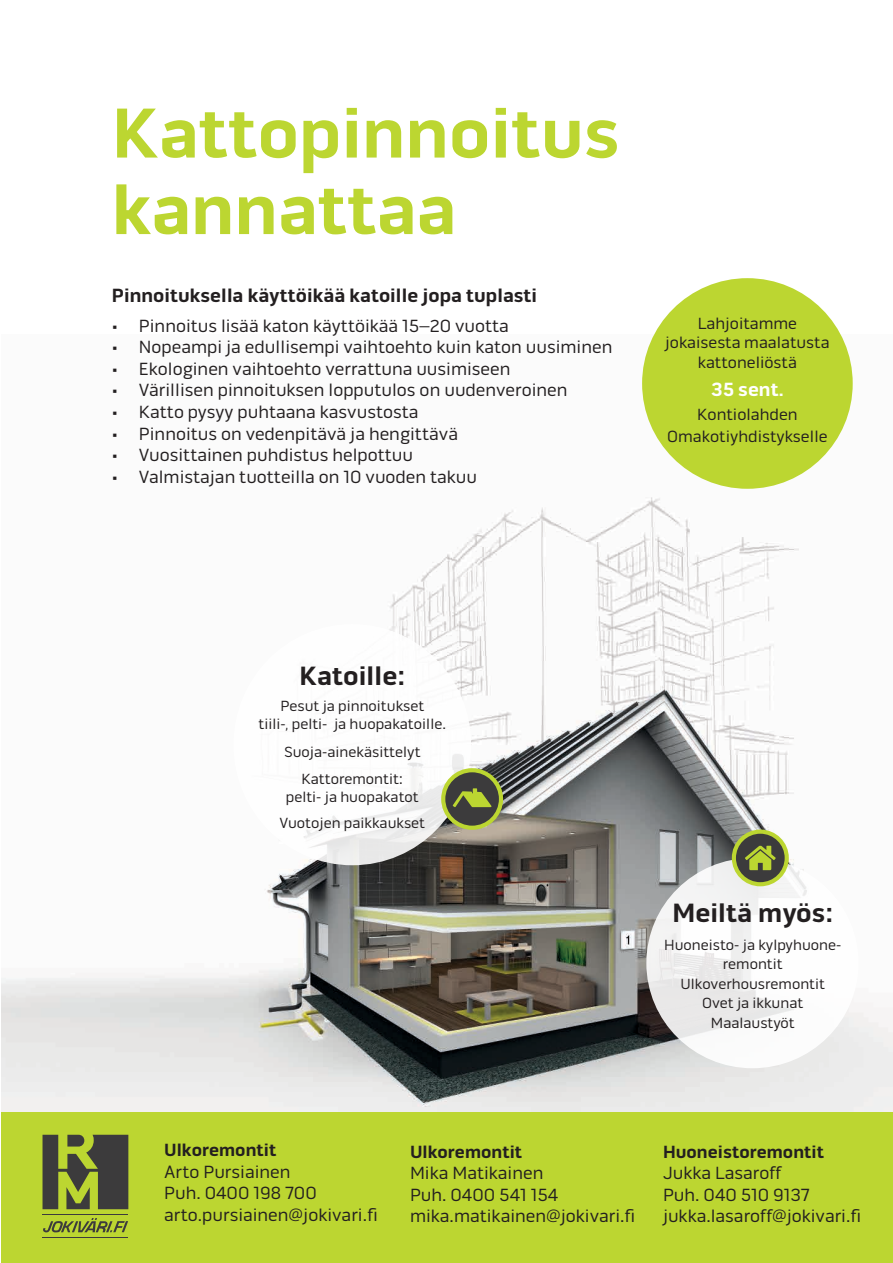
<style>
.page{position:relative;width:893px;height:1263px;background:#fff}
.page>*{position:absolute;margin:0;border:0;box-sizing:border-box;transform-origin:0 0}
.t1{font:700 72px/76.5px "Pill Gothic 600 mg";color:#bcd631}
.t2{font:700 27px "Pill Gothic 600 mg";color:#231f20}
.t3{font:700 19.5px "Pill Gothic 600 mg";color:#231f20}
.t4{font:700 19.5px "Pill Gothic 600 mg";color:#fff}
.t5{font:18px/21.6px "Pill Gothic 600 mg";color:#231f20}
.t6{font:700 18px "Pill Gothic 600 mg";color:#231f20}
.t7{font:16.5px/19.8px "Pill Gothic 600 mg";color:#231f20;text-align:center}
.t8{font:15px/19.5px "Pill Gothic 600 mg";color:#231f20;text-align:center}
.s1{font-weight:700}
</style>
<div class="page">
<img style="left:1px;top:335px;width:892px;height:777px">
<div style="left:1px;top:1112px;width:892px;height:151px;background:#bcd631"></div>
<hr style="left:43px;top:1214px;width:85px;height:1px;background:#3c3b3c">
<hr style="left:43px;top:1237px;width:85px;height:1px;background:#3c3b3c">
<svg style="left:43px;top:1218px;width:85px;height:14px"></svg>
<svg style="left:43px;top:1135px;width:85px;height:74px"></svg>
<svg style="left:646px;top:858px;width:212px;height:210px"></svg>
<svg style="left:734px;top:832px;width:53px;height:52px"></svg>
<div style="left:732px;top:829px;width:57px;height:57px;border:4px solid #bcd631;border-radius:50%"></div>
<svg style="left:745px;top:845px;width:31px;height:25px"></svg>
<div style="left:234px;top:624px;width:237px;height:241px;background:#fff;border-radius:50%"></div>
<svg style="left:443px;top:770px;width:58px;height:58px;background:#4c4f3a"></svg>
<div style="left:441px;top:768px;width:62px;height:62px;border:4px solid #bcd631;border-radius:50%"></div>
<svg style="left:453px;top:788px;width:39px;height:19px"></svg>
<div style="left:642px;top:278px;width:211px;height:211px;background:#bcd631;border-radius:50%"></div>
<h1 class="t1" style="left:112px;top:96px;width:509px">Kattopinnoitus kannattaa</h1>
<p class="t3" style="left:112px;top:283px;width:427px">Pinnoituksella käyttöikää katoille jopa tuplasti</p>
<p class="t5" style="left:112px;top:315px;width:398px">• Pinnoitus lisää katon käyttöikää 15–20 vuotta</p>
<p class="t5" style="left:112px;top:336px;width:502px">• Nopeampi ja edullisempi vaihtoehto kuin katon uusiminen</p>
<p class="t5" style="left:112px;top:358px;width:400px">• Ekologinen vaihtoehto verrattuna uusimiseen</p>
<p class="t5" style="left:112px;top:380px;width:457px">• Värillisen pinnoituksen lopputulos on uudenveroinen</p>
<p class="t5" style="left:112px;top:401px;width:308px">• Katto pysyy puhtaana kasvustosta</p>
<p class="t5" style="left:112px;top:423px;width:348px">• Pinnoitus on vedenpitävä ja hengittävä</p>
<p class="t5" style="left:112px;top:444px;width:303px">• Vuosittainen puhdistus helpottuu</p>
<p class="t5" style="left:112px;top:466px;width:367px">• Valmistajan tuotteilla on 10 vuoden takuu</p>
<p class="t7" style="left:665px;top:313px;width:166px">Lahjoitamme jokaisesta maalatusta kattoneliöstä</p>
<p class="t4" style="left:711px;top:378px;width:74px">35 sent.</p>
<p class="t7" style="left:667px;top:404px;width:162px;line-height:21.6px">Kontiolahden<br>Omakotiyhdistykselle</p>
<h2 class="t2" style="left:299px;top:660px;width:107px">Katoille:</h2>
<p class="t8" style="left:259px;top:697px;width:189px;line-height:18px">Pesut ja pinnoitukset<br>tiili-, pelti- ja huopakatoille.</p>
<p class="t8" style="left:284px;top:739px;width:138px;line-height:26.5px">Suoja-ainekäsittelyt<br>Kattoremontit:</p>
<p class="t8" style="left:280px;top:783px;width:147px;line-height:26.5px">pelti- ja huopakatot<br>Vuotojen paikkaukset</p>
<h2 class="t2" style="left:672px;top:897px;width:162px">Meiltä myös:</h2>
<p class="t8" style="left:664px;top:935px;width:179px">Huoneisto- ja kylpyhuone&shy;remontit<br>Ulkoverhousremontit<br>Ovet ja ikkunat<br>Maalaustyöt</p>
<p class="t5" style="left:164px;top:1139px;width:154px"><span class="s1">Ulkoremontit<br></span>Arto Pursiainen<br>Puh. 0400 198 700</p>
<p class="t5" style="left:164px;top:1204px;width:215px">arto.pursiainen@jokivari.fi</p>
<p class="t5" style="left:410px;top:1141px;width:150px"><span class="s1">Ulkoremontit<br></span>Mika Matikainen<br>Puh. 0400 541 154</p>
<p class="t5" style="left:410px;top:1205px;width:227px">mika.matikainen@jokivari.fi</p>
<p class="t6" style="left:663px;top:1141px;width:163px">Huoneistoremontit</p>
<p class="t5" style="left:663px;top:1162px;width:120px">Jukka Lasaroff</p>
<p class="t5" style="left:663px;top:1184px;width:148px">Puh. 040 510 9137</p>
<p class="t5" style="left:663px;top:1205px;width:200px">jukka.lasaroff@jokivari.fi</p>
</div>
